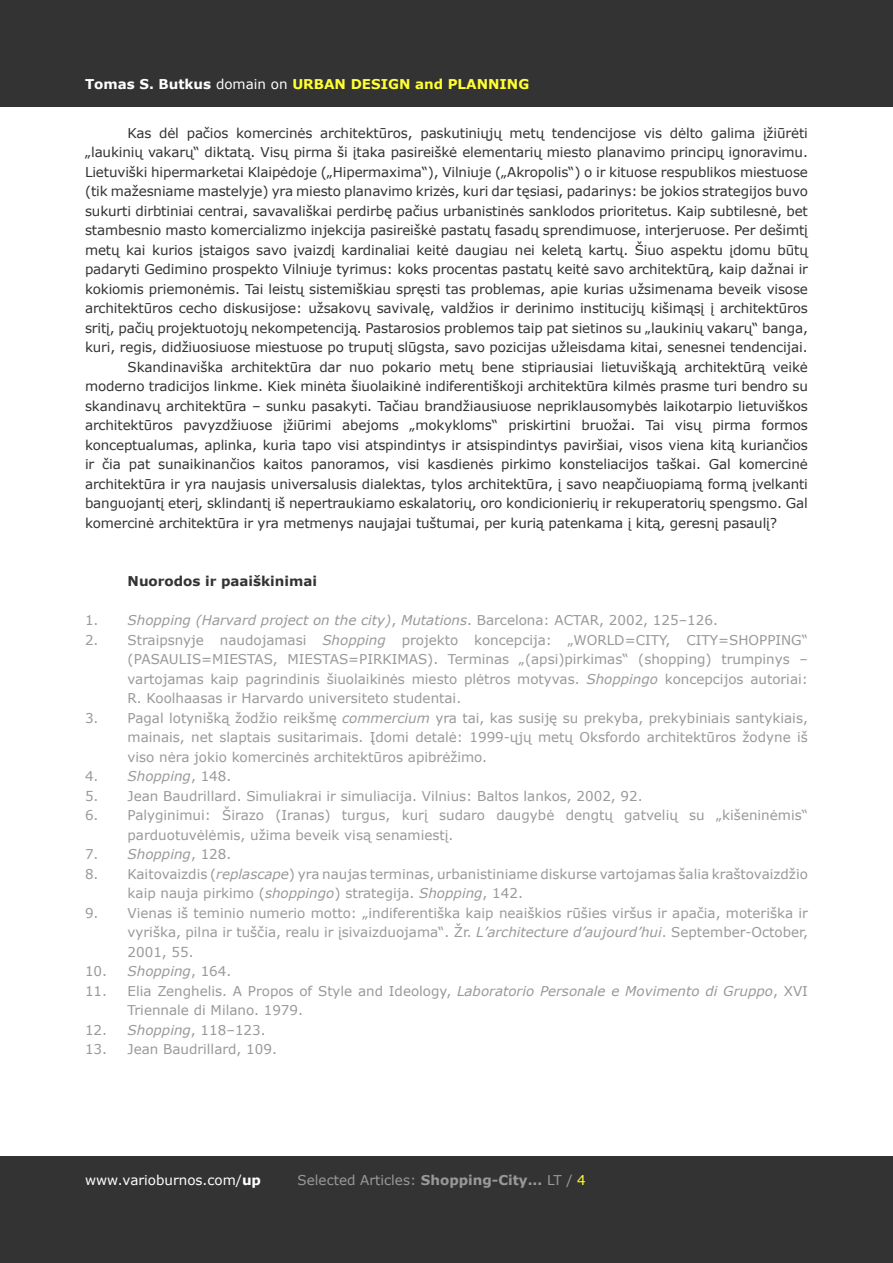
<style>
.page{position:relative;width:893px;height:1263px;background:#fff}
.page>*{position:absolute;margin:0;border:0;box-sizing:border-box;transform-origin:0 0}
.t1{font:13.5px "Verdana";letter-spacing:-.01em;color:#333}
.t2{font:13.5px/19.5px "Verdana";color:#999;text-align:justify}
.t3{font:italic 13.5px "Verdana";color:#999}
.t4{font:700 13.5px "Verdana";color:#ff3}
.t5{font:13.5px "Verdana";color:#fff}
.t6{font:700 13.5px "Verdana";color:#333}
.s1{color:#fff}
.s2{font-weight:400;color:#fff}
.s3{font-style:normal}
.s4{font-style:italic}
.s5{font-weight:700}
.s6{color:#ff3}
</style>
<div class="page">
<div style="left:0;top:0;width:893px;height:106px;background:#333"></div>
<div style="left:0;top:1157px;width:893px;height:106px;background:#333"></div>
<p class="t4" style="left:85px;top:75px;width:446px"><span class="s1">Tomas S. Butkus</span> <span class="s2">domain on</span> URBAN DESIGN and PLANNING</p>
<p class="t1" style="left:128px;top:124px;width:682px">Kas dėl pačios komercinės architektūros, paskutiniųjų metų tendencijose vis dėlto galima įžiūrėti</p>
<p class="t1" style="left:85px;top:143px;width:724px">„laukinių vakarų“ diktatą. Visų pirma ši įtaka pasireiškė elementarių miesto planavimo principų ignoravimu.</p>
<p class="t1" style="left:85px;top:163px;width:724px">Lietuviški hipermarketai Klaipėdoje („Hipermaxima“), Vilniuje („Akropolis“) o ir kituose respublikos miestuose</p>
<p class="t1" style="left:85px;top:182px;width:724px">(tik mažesniame mastelyje) yra miesto planavimo krizės, kuri dar tęsiasi, padarinys: be jokios strategijos buvo</p>
<p class="t1" style="left:85px;top:202px;width:724px">sukurti dirbtiniai centrai, savavališkai perdirbę pačius urbanistinės sanklodos prioritetus. Kaip subtilesnė, bet</p>
<p class="t1" style="left:85px;top:221px;width:724px">stambesnio masto komercializmo injekcija pasireiškė pastatų fasadų sprendimuose, interjeruose. Per dešimtį</p>
<p class="t1" style="left:85px;top:241px;width:724px">metų kai kurios įstaigos savo įvaizdį kardinaliai keitė daugiau nei keletą kartų. Šiuo aspektu įdomu būtų</p>
<p class="t1" style="left:85px;top:260px;width:724px">padaryti Gedimino prospekto Vilniuje tyrimus: koks procentas pastatų keitė savo architektūrą, kaip dažnai ir</p>
<p class="t1" style="left:85px;top:280px;width:724px">kokiomis priemonėmis. Tai leistų sistemiškiau spręsti tas problemas, apie kurias užsimenama beveik visose</p>
<p class="t1" style="left:85px;top:299px;width:724px">architektūros cecho diskusijose: užsakovų savivalę, valdžios ir derinimo institucijų kišimąsį į architektūros</p>
<p class="t1" style="left:85px;top:319px;width:724px">sritį, pačių projektuotojų nekompetenciją. Pastarosios problemos taip pat sietinos su „laukinių vakarų“ banga,</p>
<p class="t1" style="left:85px;top:338px;width:724px">kuri, regis, didžiuosiuose miestuose po truputį slūgsta, savo pozicijas užleisdama kitai, senesnei tendencijai.</p>
<p class="t1" style="left:128px;top:358px;width:682px">Skandinaviška architektūra dar nuo pokario metų bene stipriausiai lietuviškąją architektūrą veikė</p>
<p class="t1" style="left:85px;top:377px;width:724px">moderno tradicijos linkme. Kiek minėta šiuolaikinė indiferentiškoji architektūra kilmės prasme turi bendro su</p>
<p class="t1" style="left:85px;top:397px;width:724px">skandinavų architektūra – sunku pasakyti. Tačiau brandžiausiuose nepriklausomybės laikotarpio lietuviškos</p>
<p class="t1" style="left:85px;top:416px;width:724px">architektūros pavyzdžiuose įžiūrimi abejoms „mokykloms“ priskirtini bruožai. Tai visų pirma formos</p>
<p class="t1" style="left:85px;top:436px;width:724px">konceptualumas, aplinka, kuria tapo visi atspindintys ir atsispindintys paviršiai, visos viena kitą kuriančios</p>
<p class="t1" style="left:85px;top:455px;width:724px">ir čia pat sunaikinančios kaitos panoramos, visi kasdienės pirkimo konsteliacijos taškai. Gal komercinė</p>
<p class="t1" style="left:85px;top:475px;width:724px">architektūra ir yra naujasis universalusis dialektas, tylos architektūra, į savo neapčiuopiamą formą įvelkanti</p>
<p class="t1" style="left:85px;top:494px;width:724px">banguojantį eterį, sklindantį iš nepertraukiamo eskalatorių, oro kondicionierių ir rekuperatorių spengsmo. Gal</p>
<p class="t1" style="left:85px;top:514px;width:694px">komercinė architektūra ir yra metmenys naujajai tuštumai, per kurią patenkama į kitą, geresnį pasaulį?</p>
<p class="t6" style="left:128px;top:573px;width:191px">Nuorodos ir paaiškinimai</p>
<p class="t3" style="left:85px;top:612px;width:634px"><span class="s3">1.</span> Shopping (Harvard project on the city)<span class="s3">,</span> Mutations<span class="s3">. Barcelona: ACTAR, 2002, 125–126.</span></p>
<p class="t2" style="left:128px;top:630px;width:682px;text-indent:-43px">2. Straipsnyje naudojamasi <span class="s4">Shopping</span> projekto koncepcija: „WORLD=CITY, CITY=SHOPPING“ (PASAULIS=MIESTAS, MIESTAS=PIRKIMAS). Terminas „(apsi)pirkimas“ (shopping) trumpinys – vartojamas kaip pagrindinis šiuolaikinės miesto plėtros motyvas. <span class="s4">Shoppingo</span> koncepcijos autoriai:<br>R. Koolhaasas ir Harvardo universiteto studentai.</p>
<p class="t2" style="left:128px;top:708px;width:682px;text-indent:-43px">3. Pagal lotynišką žodžio reikšmę <span class="s4">commercium</span> yra tai, kas susiję su prekyba, prekybiniais santykiais, mainais, net slaptais susitarimais. Įdomi detalė: 1999-ųjų metų Oksfordo architektūros žodyne iš viso nėra jokio komercinės architektūros apibrėžimo.</p>
<p class="t3" style="left:85px;top:768px;width:148px"><span class="s3">4.</span> Shopping<span class="s3">, 148.</span></p>
<p class="t2" style="left:85px;top:786px;width:559px">5. Jean Baudrillard. Simuliakrai ir simuliacija. Vilnius: Baltos lankos, 2002, 92.</p>
<p class="t2" style="left:128px;top:805px;width:682px;text-indent:-43px">6. Palyginimui: Širazo (Iranas) turgus, kurį sudaro daugybė dengtų gatvelių su „kišeninėmis“ parduotuvėlėmis, užima beveik visą senamiestį.</p>
<p class="t3" style="left:85px;top:846px;width:148px"><span class="s3">7.</span> Shopping<span class="s3">, 128.</span></p>
<p class="t2" style="left:128px;top:864px;width:682px;text-indent:-43px">8. Kaitovaizdis (<span class="s4">replascape</span>) yra naujas terminas, urbanistiniame diskurse vartojamas šalia kraštovaizdžio kaip nauja pirkimo (<span class="s4">shoppingo</span>) strategija. <span class="s4">Shopping</span>, 142.</p>
<p class="t2" style="left:128px;top:903px;width:682px;text-indent:-43px">9. Vienas iš teminio numerio motto: „indiferentiška kaip neaiškios rūšies viršus ir apačia, moteriška ir vyriška, pilna ir tuščia, realu ir įsivaizduojama“. Žr. <span class="s4">L’architecture d’aujourd’hui</span>. September-October, 2001, 55.</p>
<p class="t2" style="left:85px;top:961px;width:148px">10. <span class="s4">Shopping</span>, 164.</p>
<p class="t2" style="left:128px;top:981px;width:682px;text-indent:-43px">11. Elia Zenghelis. A Propos of Style and Ideology, <span class="s4">Laboratorio Personale e Movimento di Gruppo</span>, XVI<br>Triennale di Milano. 1979.</p>
<p class="t2" style="left:85px;top:1020px;width:182px">12. <span class="s4">Shopping</span>, 118–123.</p>
<p class="t2" style="left:85px;top:1039px;width:193px">13. Jean Baudrillard, 109.</p>
<p class="t5" style="left:85px;top:1170px;width:178px">www.varioburnos.com/<span class="s5">up</span></p>
<p class="t2" style="left:298px;top:1170px;width:290px">Selected Articles: <span class="s5">Shopping-City...</span> LT / <span class="s6">4</span></p>
</div>
